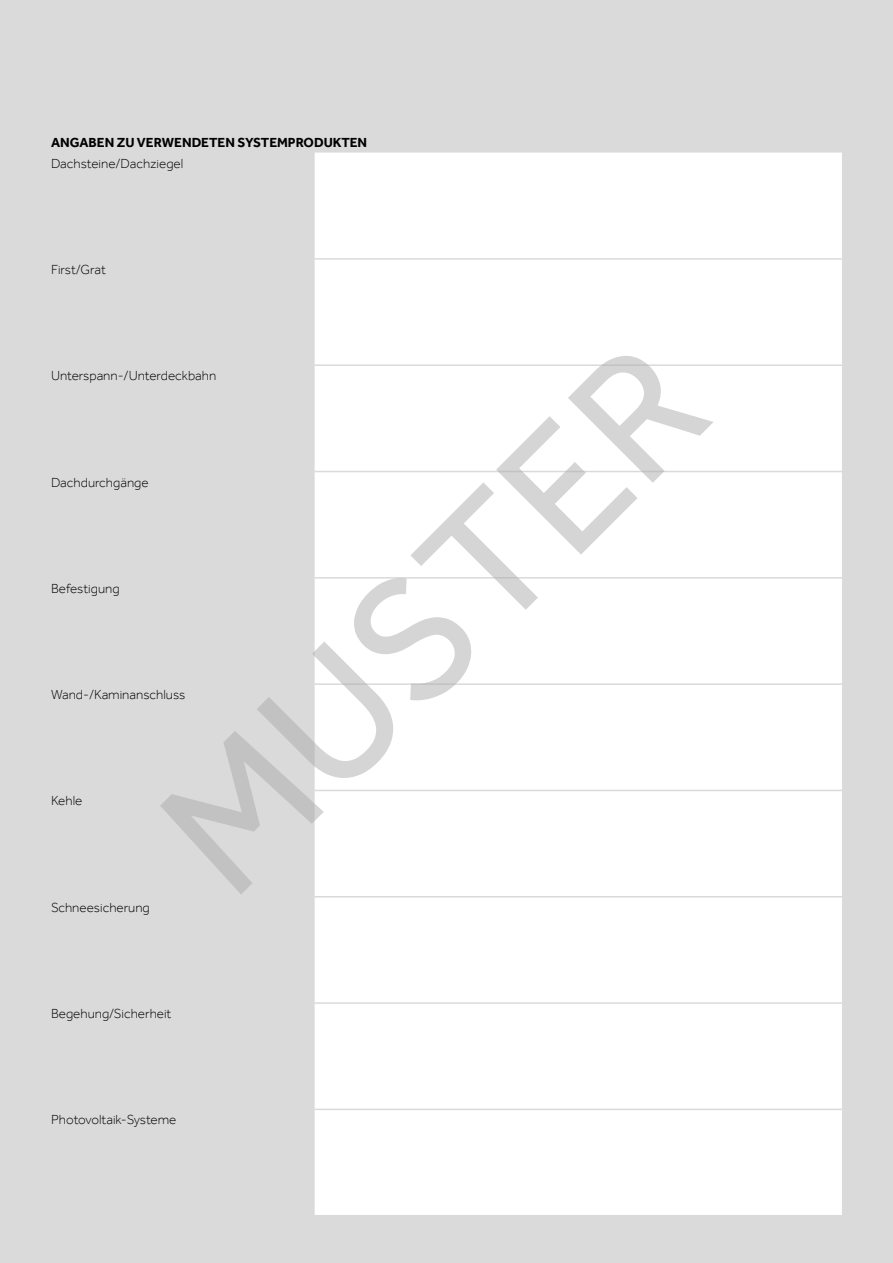
<style>
.page{position:relative;width:893px;height:1263px;background:#dadada}
.page>*{position:absolute;margin:0;border:0;box-sizing:border-box;transform-origin:0 0}
.t1{font:180px "Effra";color:rgb(171 171 171/.5)}
.t2{font:300 13.5px "Effra";color:#000}
.t3{font:700 13.5px "Effra";color:#000}
</style>
<div class="page">
<svg style="left:315px;top:153px;width:527px;height:1062px"></svg>
<hr style="left:315px;top:258px;width:527px;height:2px;background:#dadada">
<hr style="left:315px;top:364px;width:527px;height:2px;background:#dadada">
<hr style="left:315px;top:471px;width:527px;height:1px;background:#dadada">
<hr style="left:315px;top:577px;width:527px;height:2px;background:#dadada">
<hr style="left:315px;top:683px;width:527px;height:2px;background:#dadada">
<hr style="left:315px;top:790px;width:527px;height:1px;background:#dadada">
<hr style="left:315px;top:896px;width:527px;height:1px;background:#dadada">
<hr style="left:315px;top:1002px;width:527px;height:2px;background:#dadada">
<hr style="left:315px;top:1109px;width:527px;height:1px;background:#dadada">
<hr style="left:315px;top:1215px;width:527px;height:1px;background:#dadada">
<p class="t3" style="left:51px;top:134px;width:318px">ANGABEN ZU VERWENDETEN SYSTEMPRODUKTEN</p>
<p class="t2" style="left:51px;top:155px;width:134px">Dachsteine/Dachziegel</p>
<p class="t2" style="left:51px;top:261px;width:56px">First/Grat</p>
<h1 class="t1" style="left:114px;top:785px;width:689px;rotate:-45deg">MUSTER</h1>
<p class="t2" style="left:51px;top:368px;width:167px">Unterspann-/Unterdeckbahn</p>
<p class="t2" style="left:51px;top:474px;width:99px">Dachdurchgänge</p>
<p class="t2" style="left:51px;top:580px;width:70px">Befestigung</p>
<p class="t2" style="left:51px;top:687px;width:136px">Wand-/Kaminanschluss</p>
<p class="t2" style="left:51px;top:793px;width:33px">Kehle</p>
<p class="t2" style="left:51px;top:899px;width:100px">Schneesicherung</p>
<p class="t2" style="left:51px;top:1005px;width:122px">Begehung/Sicherheit</p>
<p class="t2" style="left:51px;top:1112px;width:127px">Photovoltaik-Systeme</p>
</div>
